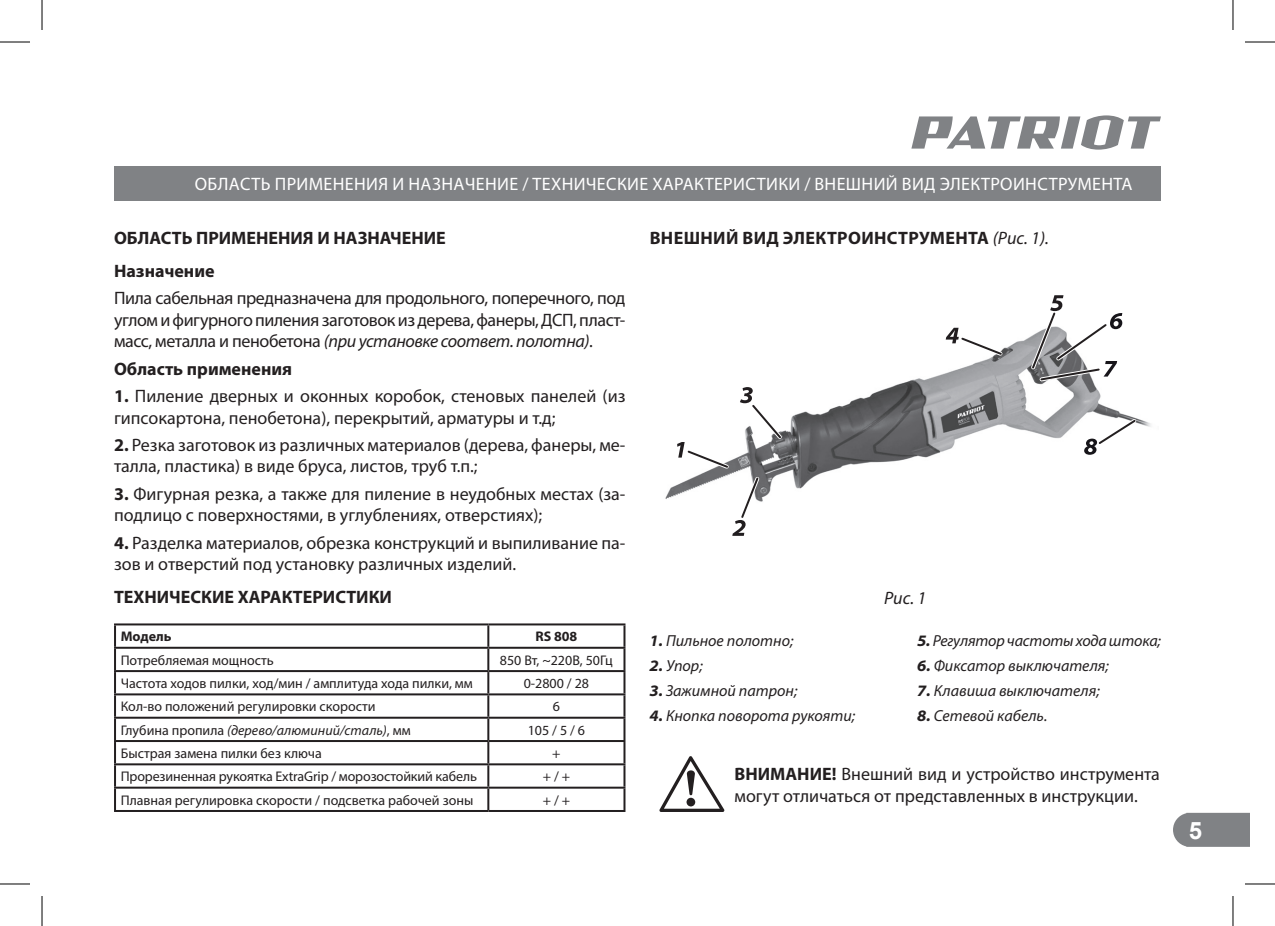
<style>
.page{position:relative;width:1275px;height:926px;background:#fff}
.page>*{position:absolute;margin:0;border:0;box-sizing:border-box;transform-origin:0 0}
.t1{font:700 24px "Arial";color:#fff}
.t2{font:18px/21.6px "Myriad Pro";color:#231f20}
.t3{font:18px "Myriad Pro";letter-spacing:.02em;color:#fff}
.t4{font:700 18px/33px "Myriad Pro";color:#231f20}
.t5{font:700 18px "Myriad Pro";letter-spacing:.02em;color:#231f20}
.t6{font:italic 18px "Myriad Pro";color:#231f20}
.t7{font:italic 16px "Myriad Pro";color:#231f20}
.t8{font:14px "Myriad Pro";color:#231f20}
.t9{font:italic 14px "Myriad Pro";color:#231f20}
.t10{font:700 14px "Myriad Pro";color:#231f20}
.s1{font-style:italic}
.s2{font-weight:700}
.s3{font-style:normal}
.s4{font-weight:400;font-style:italic}
.s5{font-weight:700;font-stretch:semi-expanded}
</style>
<div class="page">
<svg style="left:1173px;top:813px;width:77px;height:34px;background:#86888b"></svg>
<svg style="left:911px;top:115px;width:250px;height:35px"></svg>
<div style="left:114px;top:166px;width:1047px;height:34px;background:#808285"></div>
<hr style="left:114px;top:623px;width:374px;height:2px;background:#231f20">
<hr style="left:114px;top:625px;width:2px;height:22px;background:#231f20">
<hr style="left:488px;top:623px;width:137px;height:2px;background:#231f20">
<hr style="left:487px;top:625px;width:2px;height:22px;background:#231f20">
<hr style="left:623px;top:625px;width:2px;height:22px;background:#231f20">
<hr style="left:114px;top:647px;width:374px;height:2px;background:#231f20">
<hr style="left:114px;top:649px;width:2px;height:21px;background:#231f20">
<hr style="left:488px;top:647px;width:137px;height:2px;background:#231f20">
<hr style="left:487px;top:649px;width:2px;height:21px;background:#231f20">
<hr style="left:623px;top:649px;width:2px;height:21px;background:#231f20">
<hr style="left:114px;top:670px;width:374px;height:2px;background:#231f20">
<hr style="left:114px;top:672px;width:2px;height:21px;background:#231f20">
<hr style="left:488px;top:670px;width:137px;height:2px;background:#231f20">
<hr style="left:487px;top:672px;width:2px;height:21px;background:#231f20">
<hr style="left:623px;top:672px;width:2px;height:21px;background:#231f20">
<hr style="left:114px;top:693px;width:374px;height:2px;background:#231f20">
<hr style="left:114px;top:695px;width:2px;height:22px;background:#231f20">
<hr style="left:488px;top:693px;width:137px;height:2px;background:#231f20">
<hr style="left:487px;top:695px;width:2px;height:22px;background:#231f20">
<hr style="left:623px;top:695px;width:2px;height:22px;background:#231f20">
<hr style="left:114px;top:717px;width:374px;height:2px;background:#231f20">
<hr style="left:114px;top:719px;width:2px;height:21px;background:#231f20">
<hr style="left:488px;top:717px;width:137px;height:2px;background:#231f20">
<hr style="left:487px;top:719px;width:2px;height:21px;background:#231f20">
<hr style="left:623px;top:719px;width:2px;height:21px;background:#231f20">
<hr style="left:114px;top:740px;width:374px;height:2px;background:#231f20">
<hr style="left:114px;top:742px;width:2px;height:21px;background:#231f20">
<hr style="left:488px;top:740px;width:137px;height:2px;background:#231f20">
<hr style="left:487px;top:742px;width:2px;height:21px;background:#231f20">
<hr style="left:623px;top:742px;width:2px;height:21px;background:#231f20">
<hr style="left:114px;top:763px;width:374px;height:2px;background:#231f20">
<hr style="left:114px;top:765px;width:2px;height:22px;background:#231f20">
<hr style="left:488px;top:763px;width:137px;height:2px;background:#231f20">
<hr style="left:487px;top:765px;width:2px;height:22px;background:#231f20">
<hr style="left:623px;top:765px;width:2px;height:22px;background:#231f20">
<hr style="left:114px;top:787px;width:374px;height:2px;background:#231f20">
<hr style="left:114px;top:789px;width:2px;height:21px;background:#231f20">
<hr style="left:488px;top:787px;width:137px;height:2px;background:#231f20">
<hr style="left:487px;top:789px;width:2px;height:21px;background:#231f20">
<hr style="left:623px;top:789px;width:2px;height:21px;background:#231f20">
<hr style="left:114px;top:810px;width:374px;height:2px;background:#231f20">
<hr style="left:488px;top:810px;width:137px;height:2px;background:#231f20">
<svg style="left:659px;top:756px;width:66px;height:56px"></svg>
<img style="left:665px;top:313px;width:486px;height:186px">
<svg style="left:677px;top:387px;width:108px;height:149px"></svg>
<svg style="left:945px;top:328px;width:60px;height:31px"></svg>
<svg style="left:1028px;top:295px;width:94px;height:89px"></svg>
<svg style="left:1084px;top:415px;width:55px;height:40px"></svg>
<hr style="left:0;top:42px;width:30px;height:1px;background:#000">
<hr style="left:1245px;top:42px;width:30px;height:1px;background:#000">
<hr style="left:0;top:884px;width:30px;height:1px;background:#000">
<hr style="left:1245px;top:884px;width:30px;height:1px;background:#000">
<hr style="left:42px;top:0;width:1px;height:30px;background:#000">
<hr style="left:42px;top:896px;width:1px;height:30px;background:#000">
<hr style="left:1232px;top:0;width:1px;height:30px;background:#000">
<hr style="left:1232px;top:896px;width:1px;height:30px;background:#000">
<p class="t3" style="left:195px;top:173px;width:939px">ОБЛАСТЬ ПРИМЕНЕНИЯ И НАЗНАЧЕНИЕ / ТЕХНИЧЕСКИЕ ХАРАКТЕРИСТИКИ / ВНЕШНИЙ ВИД ЭЛЕКТРОИНСТРУМЕНТА</p>
<p class="t4" style="left:114px;top:222px;width:333px">ОБЛАСТЬ ПРИМЕНЕНИЯ И НАЗНАЧЕНИЕ<br>Назначение</p>
<p class="t2" style="left:114px;top:287px;width:513px;text-align:justify">Пила сабельная предназначена для продольного, поперечного, под углом и фигурного пиления заготовок из дерева, фанеры, ДСП, пласт&shy;масс, металла и пенобетона <span class="s1">(при установке соответ. полотна)</span>.</p>
<p class="t4" style="left:114px;top:352px;width:180px">Область применения</p>
<p class="t2" style="left:114px;top:385px;width:513px"><span class="s2">1.</span> Пиление дверных и оконных коробок, стеновых панелей (из гипсокартона, пенобетона), перекрытий, арматуры и т.д;</p>
<p class="t2" style="left:114px;top:434px;width:513px"><span class="s2">2.</span> Резка заготовок из различных материалов (дерева, фанеры, ме&shy;талла, пластика) в виде бруса, листов, труб т.п.;</p>
<p class="t2" style="left:114px;top:483px;width:513px"><span class="s2">3.</span> Фигурная резка, а также для пиление в неудобных местах (за&shy;подлицо с поверхностями, в углублениях, отверстиях);</p>
<p class="t2" style="left:114px;top:531px;width:513px"><span class="s2">4.</span> Разделка материалов, обрезка конструкций и выпиливание па&shy;зов и отверстий под установку различных изделий.</p>
<p class="t4" style="left:114px;top:581px;width:279px">ТЕХНИЧЕСКИЕ ХАРАКТЕРИСТИКИ</p>
<p class="t10" style="left:121px;top:629px;width:52px">Модель</p>
<p class="t10" style="left:535px;top:629px;width:43px">RS 808</p>
<p class="t8" style="left:121px;top:651px;width:155px">Потребляемая мощность</p>
<p class="t8" style="left:500px;top:651px;width:115px">850 Вт, ~220В, 50Гц</p>
<p class="t8" style="left:121px;top:675px;width:354px">Частота ходов пилки, ход/мин / амплитуда хода пилки, мм</p>
<p class="t8" style="left:524px;top:675px;width:67px">0-2800 / 28</p>
<p class="t8" style="left:121px;top:698px;width:256px">Кол-во положений регулировки скорости</p>
<p class="t8" style="left:553px;top:698px;width:9px">6</p>
<p class="t9" style="left:121px;top:721px;width:291px"><span class="s3">Глубина пропила</span> (дерево/алюминий/сталь)<span class="s3">, мм</span></p>
<p class="t8" style="left:528px;top:721px;width:59px">105 / 5 / 6</p>
<p class="t8" style="left:121px;top:745px;width:203px">Быстрая замена пилки без ключа</p>
<p class="t8" style="left:552px;top:745px;width:10px">+</p>
<p class="t8" style="left:121px;top:768px;width:358px">Прорезиненная рукоятка ExtraGrip / морозостойкий кабель</p>
<p class="t8" style="left:543px;top:768px;width:29px">+ / +</p>
<p class="t8" style="left:121px;top:791px;width:354px">Плавная регулировка скорости / подсветка рабочей зоны</p>
<p class="t8" style="left:543px;top:791px;width:29px">+ / +</p>
<p class="t5" style="left:649px;top:228px;width:401px">ВНЕШНИЙ ВИД ЭЛЕКТРОИНСТРУМЕНТА <span class="s4">(Рис. 1).</span></p>
<p class="t7" style="left:649px;top:631px;width:145px"><span class="s5">1.</span> Пильное полотно;</p>
<p class="t7" style="left:649px;top:656px;width:55px"><span class="s5">2.</span> Упор;</p>
<p class="t7" style="left:649px;top:681px;width:149px"><span class="s5">3.</span> Зажимной патрон;</p>
<p class="t7" style="left:649px;top:705px;width:207px"><span class="s5">4.</span> Кнопка поворота рукояти;</p>
<p class="t6" style="left:884px;top:586px;width:44px">Рис. 1</p>
<p class="t7" style="left:917px;top:631px;width:245px"><span class="s5">5.</span> Регулятор частоты хода штока;</p>
<p class="t7" style="left:917px;top:656px;width:193px"><span class="s5">6.</span> Фиксатор выключателя;</p>
<p class="t7" style="left:917px;top:681px;width:184px"><span class="s5">7.</span> Клавиша выключателя;</p>
<p class="t7" style="left:917px;top:705px;width:132px"><span class="s5">8.</span> Сетевой кабель.</p>
<p class="t2" style="left:734px;top:763px;width:427px"><span class="s2">ВНИМАНИЕ!</span> Внешний вид и устройство инструмента могут отличаться от представленных в инструкции.</p>
<h1 class="t1" style="left:1188px;top:814px;width:15px">5</h1>
</div>
